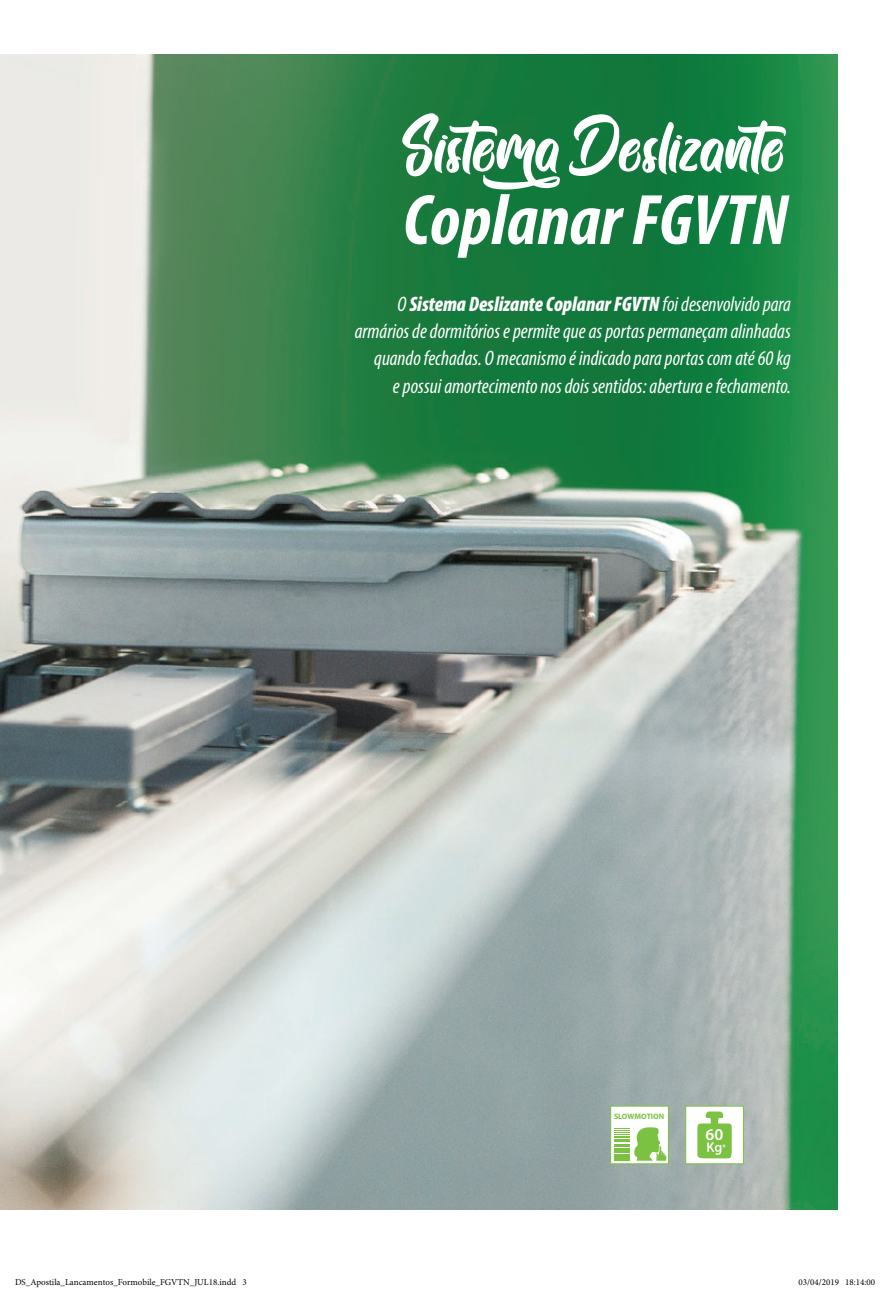
<style>
.page{position:relative;width:893px;height:1290px;background:#fff}
.page>*{position:absolute;margin:0;border:0;box-sizing:border-box;transform-origin:0 0}
.t1{font:99.6px "Siam Giants Personal Use";color:#fff}
.t2{font:italic 700 condensed 72px "Myriad Pro";color:#fff}
.t3{font:italic condensed 21px/27px "Myriad Pro";color:#fff;text-align:right}
.t4{font:600 16.65px "Myriad Pro";color:#fff}
.t5{font:9px "Minion Pro";color:#000}
.t6{font:700 7.95px "Myriad Pro";color:#7bc142}
.s1{font-weight:900}
</style>
<div class="page">
<img style="left:0;top:54px;width:838px;height:1156px">
<div style="left:685px;top:1105px;width:59px;height:59px;background:#fff;border:1px solid #7bc142"></div>
<svg style="left:697px;top:1111px;width:35px;height:48px"></svg>
<div style="left:610px;top:1105px;width:59px;height:59px;background:#fff;border:1px solid #7bc142"></div>
<svg style="left:614px;top:1127px;width:53px;height:34px"></svg>
<h1 class="t1" style="left:400px;top:103px;width:386px">SistemaDeslizante</h1>
<h2 class="t2" style="left:403px;top:175px;width:386px">Coplanar FGVTN</h2>
<p class="t3" style="left:355px;top:291px;width:438px">O <span class="s1">Sistema Deslizante Coplanar FGVTN</span> foi desenvolvido para armários de dormitórios e permite que as portas permaneçam alinhadas quando fechadas. O mecanismo é indicado para portas com até 60 kg<br>e possui amortecimento nos dois sentidos: abertura e fechamento.</p>
<p class="t6" style="left:614px;top:1111px;width:52px">SLOWMOTION</p>
<p class="t4" style="left:706px;top:1124px;width:19px">60</p>
<p class="t5" style="left:15px;top:1276px;width:233px">DS_Apostila_Lancamentos_Formobile_FGVTN_JUL18.indd 3</p>
<p class="t5" style="left:798px;top:1276px;width:78px">03/04/2019 18:14:00</p>
</div>
